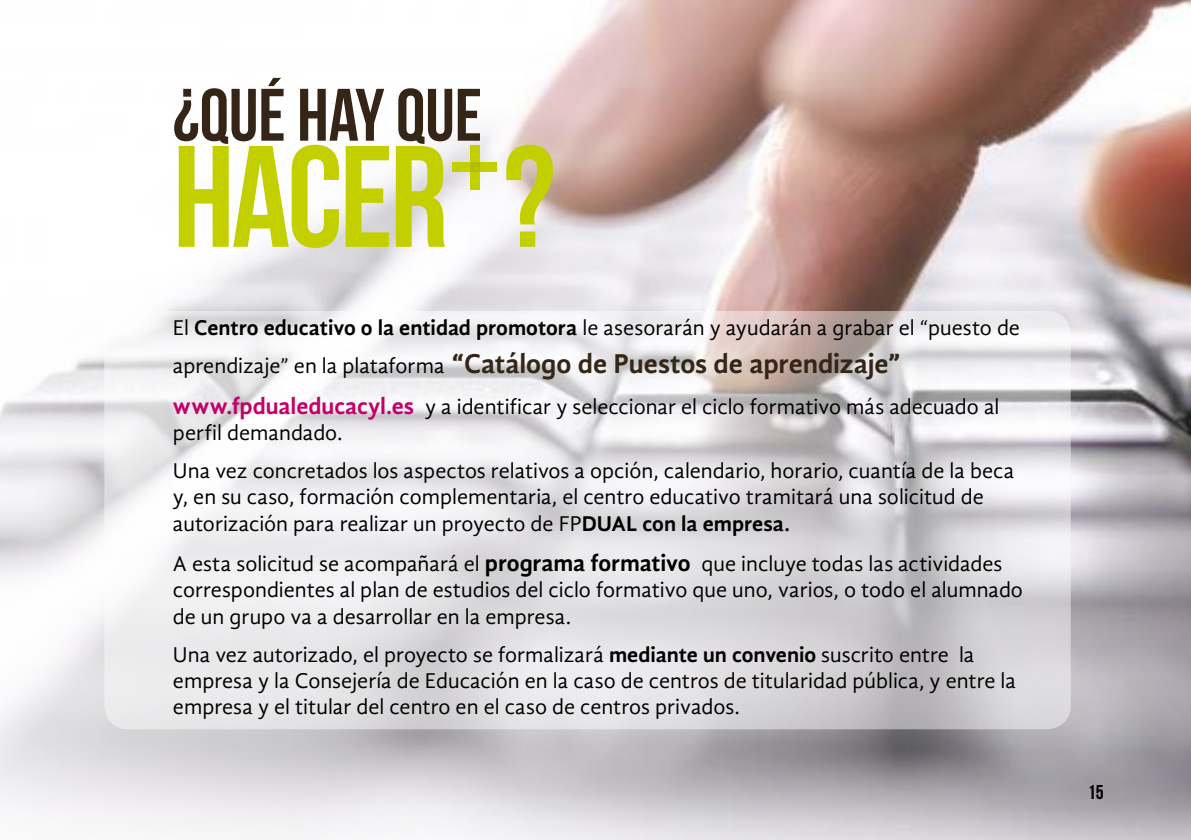
<style>
.page{position:relative;width:1191px;height:840px;background:#fff}
.page>*{position:absolute;margin:0;border:0;box-sizing:border-box;transform-origin:0 0}
.t1{font:144px "Bebas Neue";letter-spacing:-.02em;color:#c4cf00}
.t2{font:74px "Bebas Neue";color:#342516}
.t3{font:700 28px "Gandhi Sans";letter-spacing:-.005em;color:#342516}
.t4{font:22px/26.4px "Gandhi Sans";color:#000}
.t5{font:20px "Bebas Neue";color:#000}
.s1{font-weight:700}
.s2{font-weight:400;font-size:22px;color:#000}
.s3{font-weight:700;font-size:24px;color:#c3006b}
.s4{font-weight:700;font-size:24px}
</style>
<div class="page">
<img style="left:0;top:0;width:1191px;height:839px">
<svg style="left:104px;top:311px;width:966px;height:418px"></svg>
<div style="left:470px;top:145px;width:9px;height:44px;background:#c4cf00"></div>
<div style="left:452px;top:162px;width:45px;height:9px;background:#c4cf00"></div>
<div style="left:470px;top:162px;width:9px;height:9px;background:#b6bd00"></div>
<h2 class="t2" style="left:173px;top:74px;width:310px">¿QUÉ HAY QUE</h2>
<h1 class="t1" style="left:173px;top:118px;width:384px">HACER ?</h1>
<p class="t4" style="left:173px;top:314px;width:848px">El <span class="s1">Centro educativo o la entidad promotora</span> le asesorarán y ayudarán a grabar el “puesto de</p>
<p class="t3" style="left:173px;top:347px;width:729px"><span class="s2">aprendizaje” en la plataforma</span> “Catálogo de Puestos de aprendizaje”</p>
<p class="t4" style="left:173px;top:393px;width:828px"><span class="s3">www.fpdualeducacyl.es</span> y a identificar y seleccionar el ciclo formativo más adecuado al perfil demandado.</p>
<p class="t4" style="left:173px;top:457px;width:843px">Una vez concretados los aspectos relativos a opción, calendario, horario, cuantía de la beca y, en su caso, formación complementaria, el centro educativo tramitará una solicitud de autorización para realizar un proyecto de FP<span class="s1">DUAL con la empresa.</span></p>
<p class="t4" style="left:173px;top:550px;width:851px">A esta solicitud se acompañará el <span class="s4">programa formativo</span> que incluye todas las actividades correspondientes al plan de estudios del ciclo formativo que uno, varios, o todo el alumnado de un grupo va a desarrollar en la empresa.</p>
<p class="t4" style="left:173px;top:640px;width:844px">Una vez autorizado, el proyecto se formalizará <span class="s1">mediante un convenio</span> suscrito entre la empresa y la Consejería de Educación en la caso de centros de titularidad pública, y entre la empresa y el titular del centro en el caso de centros privados.</p>
<p class="t5" style="left:1087px;top:780px;width:17px">15</p>
</div>
